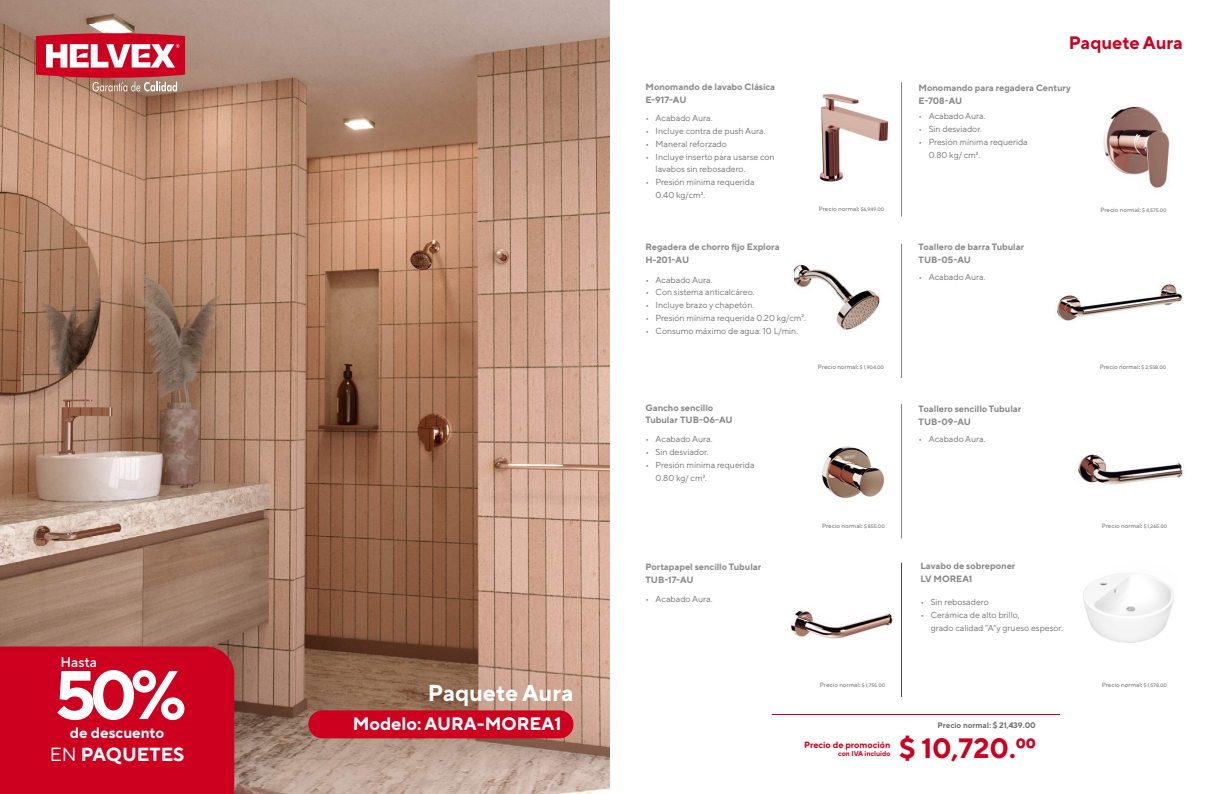
<style>
.page{position:relative;width:1219px;height:794px;background:#fff}
.page>*{position:absolute;margin:0;border:0;box-sizing:border-box;transform-origin:0 0}
.t1{font:700 68.6px "TT Norms Pro";color:#fff}
.t2{font:700 28px "TT Norms Pro";color:#ce001f}
.t3{font:700 23px "TT Norms Pro";color:#fff}
.t4{font:700 19px "TT Norms Pro";color:#fff}
.t5{font:700 18px "TT Norms Pro";color:#fff}
.t6{font:700 18px "TT Norms Pro";color:#ce001f}
.t7{font:700 15px "TT Norms Pro";color:#fff}
.t8{font:500 14px "TT Norms Pro";color:#fff}
.t9{font:700 9.2px/12.8px "TT Norms Pro";color:#898989}
.t10{font:700 9px "TT Norms Pro";color:#ce001f}
.t11{font:8.7px/12.8px "TT Norms Pro";color:#727171}
.t12{font:700 8px "TT Norms Pro";color:#727171}
.t13{font:700 7px "TT Norms Pro";color:#ce001f}
.t14{font:500 6.2px "TT Norms Pro";color:#898989}
.s1{font-weight:400}
.s2{font-weight:700;color:#727171}
.s3{font-size:5px;color:#807d7e}
</style>
<div class="page">
<img style="left:795px;top:264px;width:86px;height:66px">
<img style="left:0;top:0;width:609px;height:794px">
<svg style="left:36px;top:33px;width:149px;height:58px"></svg>
<div style="left:0;top:646px;width:234px;height:148px;background:#ce001f"></div>
<hr style="left:901px;top:82px;width:1px;height:134px;background:#000">
<hr style="left:901px;top:244px;width:1px;height:134px;background:#000">
<hr style="left:901px;top:404px;width:1px;height:134px;background:#000">
<img style="left:1103px;top:106px;width:67px;height:83px">
<img style="left:819px;top:93px;width:70px;height:89px">
<img style="left:1077px;top:454px;width:106px;height:31px">
<img style="left:1057px;top:284px;width:126px;height:37px">
<img style="left:821px;top:446px;width:64px;height:53px">
<img style="left:788px;top:610px;width:105px;height:29px">
<hr style="left:772px;top:714px;width:288px;height:1px;background:#ce001f">
<hr style="left:901px;top:563px;width:1px;height:134px;background:#000">
<div style="left:308px;top:710px;width:265px;height:28px;background:#ce001f;border-radius:14px"></div>
<img style="left:1083px;top:573px;width:91px;height:70px">
<h3 class="t8" style="left:60px;top:653px;width:38px">Hasta</h3>
<h1 class="t1" style="left:55px;top:649px;width:133px">50%</h1>
<h3 class="t7" style="left:70px;top:723px;width:96px">de descuento</h3>
<h3 class="t4" style="left:50px;top:742px;width:136px"><span class="s1">EN</span> PAQUETES</h3>
<h3 class="t3" style="left:428px;top:678px;width:147px">Paquete Aura</h3>
<h3 class="t5" style="left:353px;top:712px;width:210px">Modelo: AURA-MOREA1</h3>
<h3 class="t6" style="left:1069px;top:30px;width:116px">Paquete Aura</h3>
<p class="t9" style="left:645px;top:80px;width:131px">Monomando de lavabo Clásica<br>E-917-AU</p>
<p class="t9" style="left:919px;top:81px;width:154px">Monomando para regadera Century<br>E-708-AU</p>
<p class="t11" style="left:645px;top:111px;width:69px">• Acabado Aura.</p>
<p class="t11" style="left:645px;top:124px;width:122px">• Incluye contra de push Aura.</p>
<p class="t11" style="left:645px;top:137px;width:83px">• Maneral reforzado</p>
<p class="t11" style="left:656px;top:150px;width:121px;text-indent:-10px">• Incluye inserto para usarse con lavabos sin rebosadero.</p>
<p class="t11" style="left:656px;top:175px;width:101px;text-indent:-10px">• Presión mínima requerida<br>0.40 kg/cm2.</p>
<p class="t11" style="left:919px;top:109px;width:69px">• Acabado Aura.</p>
<p class="t11" style="left:919px;top:122px;width:65px">• Sin desviador.</p>
<p class="t11" style="left:929px;top:135px;width:101px;text-indent:-10px">• Presión mínima requerida<br>0.80 kg/ cm2.</p>
<p class="t14" style="left:819px;top:205px;width:67px">Precio normal<span class="s2">:</span> <span class="s3">$6,949.00</span></p>
<p class="t14" style="left:1100px;top:206px;width:68px">Precio normal<span class="s2">:</span> <span class="s3">$ 4,575.00</span></p>
<p class="t9" style="left:645px;top:240px;width:136px">Regadera de chorro fijo Explora<br>H-201-AU</p>
<p class="t9" style="left:919px;top:240px;width:107px">Toallero de barra Tubular<br>TUB-05-AU</p>
<p class="t11" style="left:645px;top:273px;width:69px">• Acabado Aura.</p>
<p class="t11" style="left:645px;top:286px;width:111px">• Con sistema anticalcáreo.</p>
<p class="t11" style="left:645px;top:298px;width:110px">• Incluye brazo y chapetón.</p>
<p class="t11" style="left:645px;top:311px;width:162px">• Presión mínima requerida 0.20 kg/cm².</p>
<p class="t11" style="left:645px;top:324px;width:154px">• Consumo máximo de agua: 10 L/min.</p>
<p class="t11" style="left:919px;top:270px;width:69px">• Acabado Aura.</p>
<p class="t14" style="left:818px;top:362px;width:68px">Precio normal<span class="s2">:</span> <span class="s3">$ 1,904.00</span></p>
<p class="t14" style="left:1100px;top:362px;width:68px">Precio normal<span class="s2">:</span> <span class="s3">$ 2,558.00</span></p>
<p class="t9" style="left:645px;top:400px;width:89px">Gancho sencillo<br>Tubular TUB-06-AU</p>
<p class="t9" style="left:919px;top:402px;width:104px">Toallero sencillo Tubular<br>TUB-09-AU</p>
<p class="t11" style="left:645px;top:432px;width:69px">• Acabado Aura.</p>
<p class="t11" style="left:645px;top:445px;width:65px">• Sin desviador.</p>
<p class="t11" style="left:656px;top:458px;width:101px;text-indent:-10px">• Presión mínima requerida<br>0.80 kg/ cm2.</p>
<p class="t11" style="left:919px;top:432px;width:69px">• Acabado Aura.</p>
<p class="t14" style="left:822px;top:522px;width:64px">Precio normal<span class="s2">:</span> <span class="s3">$ 855.00</span></p>
<p class="t14" style="left:1102px;top:522px;width:67px">Precio normal<span class="s2">:</span> <span class="s3">$ 1,265.00</span></p>
<p class="t9" style="left:645px;top:560px;width:117px">Portapapel sencillo Tubular<br>TUB-17-AU</p>
<p class="t9" style="left:921px;top:559px;width:96px">Lavabo de sobreponer<br>LV MOREA1</p>
<p class="t11" style="left:645px;top:592px;width:69px">• Acabado Aura.</p>
<p class="t11" style="left:921px;top:595px;width:70px">• Sin rebosadero</p>
<p class="t11" style="left:931px;top:608px;width:134px;text-indent:-10px">• Cerámica de alto brillo,<br>grado calidad “A”y grueso espesor.</p>
<p class="t14" style="left:820px;top:680px;width:67px">Precio normal<span class="s2">:</span> <span class="s3">$ 1,755.00</span></p>
<p class="t10" style="left:804px;top:738px;width:88px">Precio de promoción</p>
<p class="t13" style="left:838px;top:749px;width:54px">con IVA incluido</p>
<p class="t12" style="left:937px;top:720px;width:100px">Precio normal: $ 21,439.00</p>
<h2 class="t2" style="left:899px;top:729px;width:138px">$ 10,720.00</h2>
<p class="t14" style="left:1102px;top:680px;width:67px">Precio normal<span class="s2">:</span> <span class="s3">$ 1,578.00</span></p>
</div>
